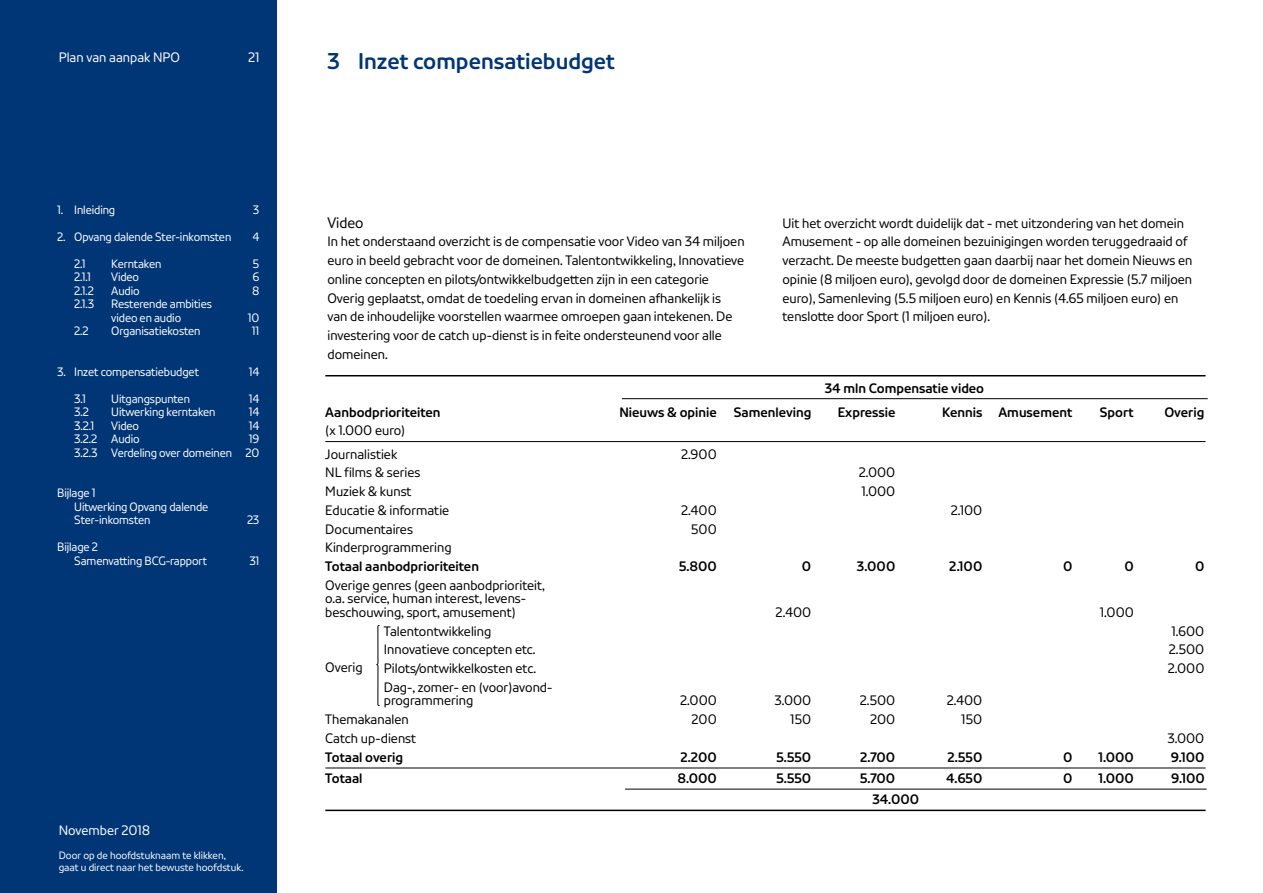
<style>
.page{position:relative;width:1263px;height:893px;background:#fff}
.page>*{position:absolute;margin:0;border:0;box-sizing:border-box;transform-origin:0 0}
.t1{font:700 22.5px "NPO Sans";color:#003576}
.t2{font:15px "NPO Sans";color:#000}
.t3{font:13.5px/18.8px "NPO Sans";color:#000}
.t4{font:700 13.5px "NPO Sans";color:#000}
.t5{font:13.5px "NPO Sans";color:#fff}
.t6{font:12px/13.5px "NPO Sans";letter-spacing:-.01em;color:#fff}
.t7{font:10.5px/12px "NPO Sans";color:#fff}
</style>
<div class="page">
<div style="left:0;top:0;width:276px;height:893px;background:#003576"></div>
<hr style="left:325px;top:375px;width:880px;height:1px;background:#000">
<hr style="left:325px;top:441px;width:880px;height:1px;background:#000">
<hr style="left:325px;top:768px;width:880px;height:1px;background:#000">
<hr style="left:325px;top:810px;width:880px;height:1px;background:#000">
<svg style="left:376px;top:625px;width:4px;height:81px"></svg>
<hr style="left:625px;top:789px;width:581px;height:1px;background:#000">
<hr style="left:622px;top:398px;width:586px;height:1px;background:#000">
<p class="t5" style="left:59px;top:49px;width:123px">Plan van aanpak NPO</p>
<p class="t5" style="left:248px;top:49px;width:13px">21</p>
<p class="t6" style="left:57px;top:203px;width:59px">1. Inleiding</p>
<p class="t6" style="left:253px;top:203px;width:8px">3</p>
<p class="t6" style="left:57px;top:230px;width:176px">2. Opvang dalende Ster-inkomsten</p>
<p class="t6" style="left:252px;top:230px;width:9px">4</p>
<p class="t6" style="left:74px;top:257px;width:13px">2.1</p>
<p class="t6" style="left:111px;top:257px;width:52px">Kerntaken</p>
<p class="t6" style="left:253px;top:257px;width:8px">5</p>
<p class="t6" style="left:74px;top:270px;width:18px">2.1.1</p>
<p class="t6" style="left:111px;top:270px;width:29px">Video</p>
<p class="t6" style="left:252px;top:270px;width:8px">6</p>
<p class="t6" style="left:74px;top:284px;width:21px">2.1.2</p>
<p class="t6" style="left:111px;top:284px;width:30px">Audio</p>
<p class="t6" style="left:252px;top:284px;width:9px">8</p>
<p class="t6" style="left:74px;top:297px;width:22px">2.1.3</p>
<p class="t6" style="left:111px;top:297px;width:102px">Resterende ambities video en audio</p>
<p class="t6" style="left:248px;top:311px;width:13px">10</p>
<p class="t6" style="left:74px;top:324px;width:16px">2.2</p>
<p class="t6" style="left:111px;top:324px;width:91px">Organisatiekosten</p>
<p class="t6" style="left:252px;top:324px;width:9px">11</p>
<p class="t6" style="left:57px;top:365px;width:143px">3. Inzet compensatiebudget</p>
<p class="t6" style="left:249px;top:365px;width:12px">14</p>
<p class="t6" style="left:74px;top:392px;width:13px">3.1</p>
<p class="t6" style="left:111px;top:392px;width:80px">Uitgangspunten</p>
<p class="t6" style="left:249px;top:392px;width:12px">14</p>
<p class="t6" style="left:74px;top:405px;width:16px">3.2</p>
<p class="t6" style="left:111px;top:405px;width:106px">Uitwerking kerntaken</p>
<p class="t6" style="left:249px;top:405px;width:12px">14</p>
<p class="t6" style="left:74px;top:419px;width:21px">3.2.1</p>
<p class="t6" style="left:111px;top:419px;width:29px">Video</p>
<p class="t6" style="left:249px;top:419px;width:12px">14</p>
<p class="t6" style="left:74px;top:432px;width:67px">3.2.2 Audio</p>
<p class="t6" style="left:74px;top:432px;width:187px;text-align:right">19<br>3.2.3 Verdeling over domeinen 20</p>
<p class="t6" style="left:74px;top:486px;width:136px;text-indent:-17px">Bijlage 1<br>Uitwerking Opvang dalende<br>Ster-inkomsten</p>
<p class="t6" style="left:247px;top:513px;width:14px">23</p>
<p class="t6" style="left:74px;top:540px;width:134px;text-indent:-17px">Bijlage 2<br>Samenvatting BCG-rapport</p>
<p class="t6" style="left:249px;top:554px;width:12px">31</p>
<p class="t5" style="left:59px;top:822px;width:93px">November 2018</p>
<p class="t7" style="left:59px;top:849px;width:186px">Door op de hoofdstuknaam te klikken, gaat u direct naar het bewuste hoofdstuk.</p>
<h1 class="t1" style="left:327px;top:48px;width:289px">3 Inzet compensatiebudget</h1>
<p class="t2" style="left:327px;top:213px;width:38px">Video</p>
<p class="t3" style="left:327px;top:232px;width:419px">In het onderstaand overzicht is de compensatie voor Video van 34 miljoen euro in beeld gebracht voor de domeinen. Talentontwikkeling, Innovatieve online concepten en pilots/ontwikkelbudgetten zijn in een categorie Overig geplaatst, omdat de toedeling ervan in domeinen afhankelijk is<br>van de inhoudelijke voorstellen waarmee omroepen gaan intekenen. De investering voor de catch up-dienst is in feite ondersteunend voor alle domeinen.</p>
<p class="t3" style="left:782px;top:213px;width:411px">Uit het overzicht wordt duidelijk dat - met uitzondering van het domein Amusement - op alle domeinen bezuinigingen worden teruggedraaid of verzacht. De meeste budgetten gaan daarbij naar het domein Nieuws en opinie (8 miljoen euro), gevolgd door de domeinen Expressie (5.7 miljoen euro), Samenleving (5.5 miljoen euro) en Kennis (4.65 miljoen euro) en tenslotte door Sport (1 miljoen euro).</p>
<p class="t4" style="left:825px;top:379px;width:161px">34 mln Compensatie video</p>
<p class="t4" style="left:325px;top:403px;width:117px">Aanbodprioriteiten</p>
<p class="t4" style="left:619px;top:403px;width:99px">Nieuws &amp; opinie</p>
<p class="t4" style="left:734px;top:403px;width:79px">Samenleving</p>
<p class="t4" style="left:838px;top:403px;width:59px">Expressie</p>
<p class="t4" style="left:942px;top:403px;width:132px">Kennis Amusement</p>
<p class="t4" style="left:1100px;top:403px;width:36px">Sport</p>
<p class="t4" style="left:1164px;top:403px;width:42px">Overig</p>
<p class="t3" style="left:325px;top:419px;width:82px;line-height:23.2px">(x 1.000 euro)<br>Journalistiek</p>
<p class="t3" style="left:681px;top:444px;width:37px">2.900</p>
<p class="t3" style="left:325px;top:463px;width:97px">NL films &amp; series</p>
<p class="t3" style="left:859px;top:463px;width:38px">2.000</p>
<p class="t3" style="left:325px;top:482px;width:88px">Muziek &amp; kunst</p>
<p class="t3" style="left:861px;top:482px;width:36px">1.000</p>
<p class="t3" style="left:325px;top:500px;width:125px">Educatie &amp; informatie</p>
<p class="t3" style="left:681px;top:500px;width:37px">2.400</p>
<p class="t3" style="left:951px;top:500px;width:33px">2.100</p>
<p class="t3" style="left:325px;top:519px;width:89px">Documentaires</p>
<p class="t3" style="left:691px;top:519px;width:27px">500</p>
<p class="t3" style="left:325px;top:538px;width:128px">Kinderprogrammering</p>
<p class="t4" style="left:325px;top:558px;width:155px">Totaal aanbodprioriteiten</p>
<p class="t4" style="left:679px;top:558px;width:39px">5.800</p>
<p class="t4" style="left:802px;top:558px;width:11px">0</p>
<p class="t4" style="left:857px;top:558px;width:40px">3.000</p>
<p class="t4" style="left:949px;top:558px;width:35px">2.100</p>
<p class="t4" style="left:1063px;top:558px;width:11px">0</p>
<p class="t4" style="left:1124px;top:558px;width:11px">0</p>
<p class="t4" style="left:1195px;top:558px;width:11px">0</p>
<p class="t3" style="left:325px;top:578px;width:221px;line-height:13.5px">Overige genres (geen aanbodprioriteit, o.a. service, human interest, levens&shy;beschouwing, sport, amusement)</p>
<p class="t3" style="left:776px;top:602px;width:37px">2.400</p>
<p class="t3" style="left:1100px;top:602px;width:36px">1.000</p>
<p class="t3" style="left:384px;top:621px;width:109px">Talentontwikkeling</p>
<p class="t3" style="left:1171px;top:621px;width:34px">1.600</p>
<p class="t3" style="left:384px;top:640px;width:153px">Innovatieve concepten etc.</p>
<p class="t3" style="left:1169px;top:640px;width:37px">2.500</p>
<p class="t3" style="left:325px;top:657px;width:39px">Overig</p>
<p class="t3" style="left:384px;top:659px;width:154px">Pilots/ontwikkelkosten etc.</p>
<p class="t3" style="left:1168px;top:659px;width:38px">2.000</p>
<p class="t3" style="left:384px;top:680px;width:170px;line-height:13.5px">Dag-, zomer- en (voor)avond&shy;programmering</p>
<p class="t3" style="left:680px;top:691px;width:38px">2.000</p>
<p class="t3" style="left:774px;top:691px;width:39px">3.000</p>
<p class="t3" style="left:860px;top:691px;width:37px">2.500</p>
<p class="t3" style="left:947px;top:691px;width:37px">2.400</p>
<p class="t3" style="left:325px;top:710px;width:85px">Themakanalen</p>
<p class="t3" style="left:692px;top:710px;width:27px">200</p>
<p class="t3" style="left:790px;top:710px;width:23px">150</p>
<p class="t3" style="left:870px;top:710px;width:27px">200</p>
<p class="t3" style="left:961px;top:710px;width:23px">150</p>
<p class="t3" style="left:325px;top:728px;width:93px">Catch up-dienst</p>
<p class="t3" style="left:1167px;top:728px;width:39px">3.000</p>
<p class="t4" style="left:325px;top:748px;width:79px">Totaal overig</p>
<p class="t4" style="left:680px;top:748px;width:38px">2.200</p>
<p class="t4" style="left:776px;top:748px;width:37px">5.550</p>
<p class="t4" style="left:860px;top:748px;width:37px">2.700</p>
<p class="t4" style="left:947px;top:748px;width:36px">2.550</p>
<p class="t4" style="left:1063px;top:748px;width:11px">0</p>
<p class="t4" style="left:1098px;top:748px;width:37px">1.000</p>
<p class="t4" style="left:1171px;top:748px;width:35px">9.100</p>
<p class="t4" style="left:325px;top:769px;width:39px">Totaal</p>
<p class="t4" style="left:678px;top:769px;width:41px">8.000</p>
<p class="t4" style="left:776px;top:769px;width:37px">5.550</p>
<p class="t4" style="left:860px;top:769px;width:37px">5.700</p>
<p class="t4" style="left:946px;top:769px;width:38px">4.650</p>
<p class="t4" style="left:1063px;top:769px;width:11px">0</p>
<p class="t4" style="left:1098px;top:769px;width:37px">1.000</p>
<p class="t4" style="left:1171px;top:769px;width:35px">9.100</p>
<p class="t4" style="left:872px;top:790px;width:48px">34.000</p>
</div>
